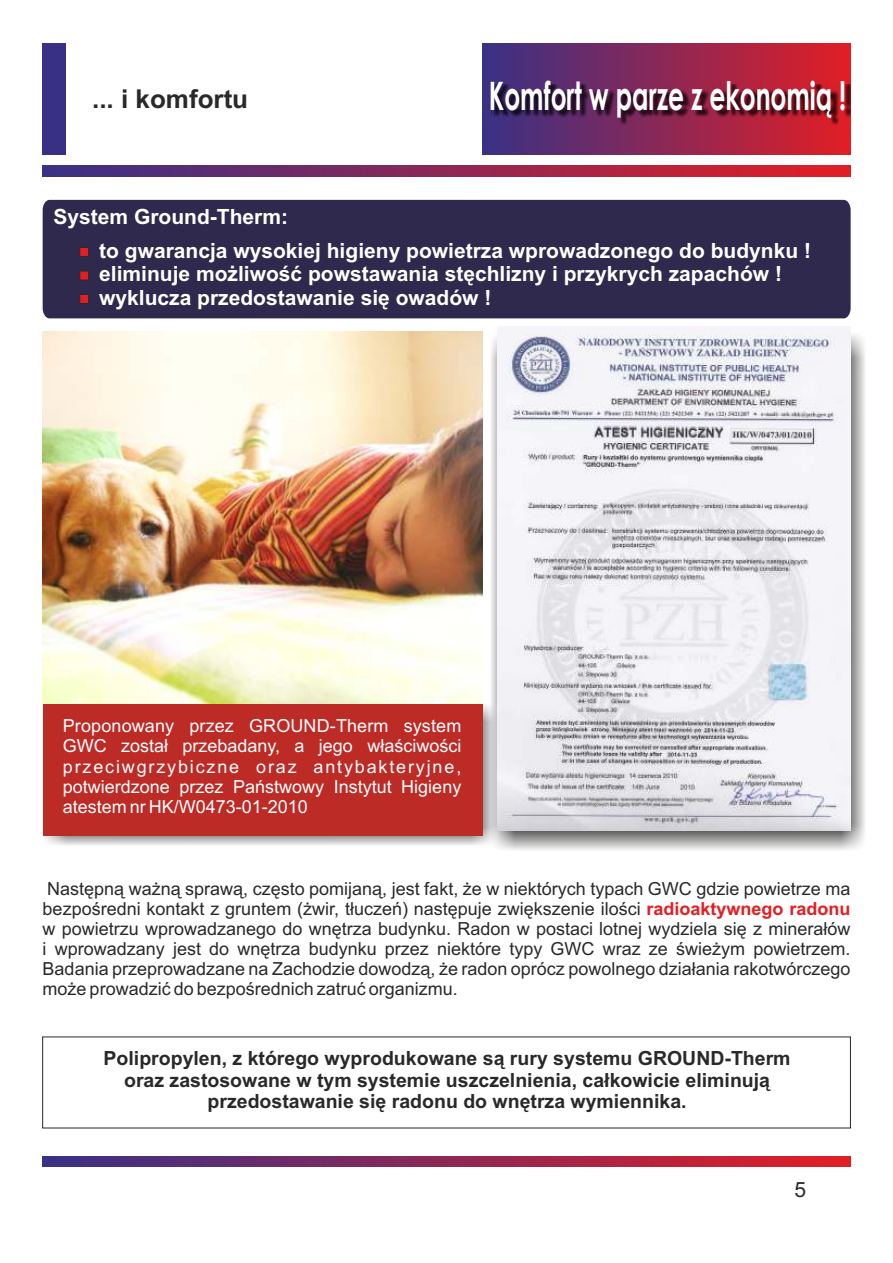
<style>
.page{position:relative;width:893px;height:1263px;background:#fff}
.page>*{position:absolute;margin:0;border:0;box-sizing:border-box;transform-origin:0 0}
.t1{font:700 39.3px "Century Gothic";color:#fff;scale:.63 1}
.t2{font:700 25.95px "Arial";color:#292929}
.t3{font:700 21px "Arial";color:#fff}
.t4{font:21px "Arial";color:#292929}
.t5{font:700 19.5px/21.8px "Arial";color:#292929;text-align:center}
.t6{font:18px/20.1px "Arial";color:#292929;text-align:justify}
.t7{font:18px/20.1px "Arial";color:#fff;text-align:justify}
.s1{font-weight:700;color:#e31f24}
</style>
<div class="page">
<div style="left:43px;top:200px;width:808px;height:118px;background:#2e294d"></div>
<svg style="left:79px;top:247px;width:10px;height:10px"></svg>
<svg style="left:79px;top:271px;width:10px;height:9px"></svg>
<svg style="left:79px;top:294px;width:10px;height:10px"></svg>
<img style="left:44px;top:705px;width:447px;height:140px">
<div style="left:43px;top:703px;width:440px;height:133px;background:#bd2b26"></div>
<img style="left:491px;top:333px;width:374px;height:517px">
<img style="left:43px;top:331px;width:440px;height:373px">
<div style="left:43px;top:43px;width:23px;height:112px;background:#383085"></div>
<div style="left:483px;top:43px;width:367px;height:112px;background:linear-gradient(to right,#393185,#e11e25)"></div>
<img style="left:498px;top:327px;width:352px;height:503px">
<div style="left:492px;top:84px;width:359px;height:41px;background:#292929;opacity:.88"></div>
<svg style="left:43px;top:166px;width:807px;height:10px;background:#8d2754"></svg>
<svg style="left:43px;top:1156px;width:807px;height:11px;background:#8d2754"></svg>
<h2 class="t2" style="left:92px;top:89px;width:158px">... i komfortu</h2>
<h1 class="t1" style="left:489px;top:80px;width:569px">Komfort w parze z ekonomią !</h1>
<p class="t3" style="left:54px;top:209px;width:236px">System Ground-Therm:</p>
<p class="t3" style="left:81px;top:242px;width:732px">- to gwarancja wysokiej higieny powietrza wprowadzonego do budynku !</p>
<p class="t3" style="left:81px;top:266px;width:703px">- eliminuje możliwość powstawania stęchlizny i przykrych zapachów !</p>
<p class="t3" style="left:81px;top:289px;width:412px">- wyklucza przedostawanie się owadów !</p>
<p class="t7" style="left:63px;top:718px;width:400px">Proponowany przez GROUND-Therm system GWC został przebadany, a jego właściwości przeciwgrzybiczne oraz antybakteryjne, potwierdzone przez Państwowy Instytut Higieny atestem nr HK/W0473-01-2010</p>
<p class="t6" style="left:43px;top:880px;width:809px">Następną ważną sprawą, często pomijaną, jest fakt, że w niektórych typach GWC gdzie powietrze ma bezpośredni kontakt z gruntem (żwir, tłuczeń) następuje zwiększenie ilości <span class="s1">radioaktywnego radonu </span>w powietrzu wprowadzanego do wnętrza budynku. Radon w postaci lotnej wydziela się z minerałów i wprowadzany jest do wnętrza budynku przez niektóre typy GWC wraz ze świeżym powietrzem.<br>Badania przeprowadzane na Zachodzie dowodzą, że radon oprócz powolnego działania rakotwórczego może prowadzić do bezpośrednich zatruć organizmu.</p>
<p class="t5" style="left:104px;top:1049px;width:688px">Polipropylen, z którego wyprodukowane są rury systemu GROUND-Therm oraz zastosowane w tym systemie uszczelnienia, całkowicie eliminują przedostawanie się radonu do wnętrza wymiennika.</p>
<p class="t4" style="left:794px;top:1181px;width:13px">5</p>
</div>
